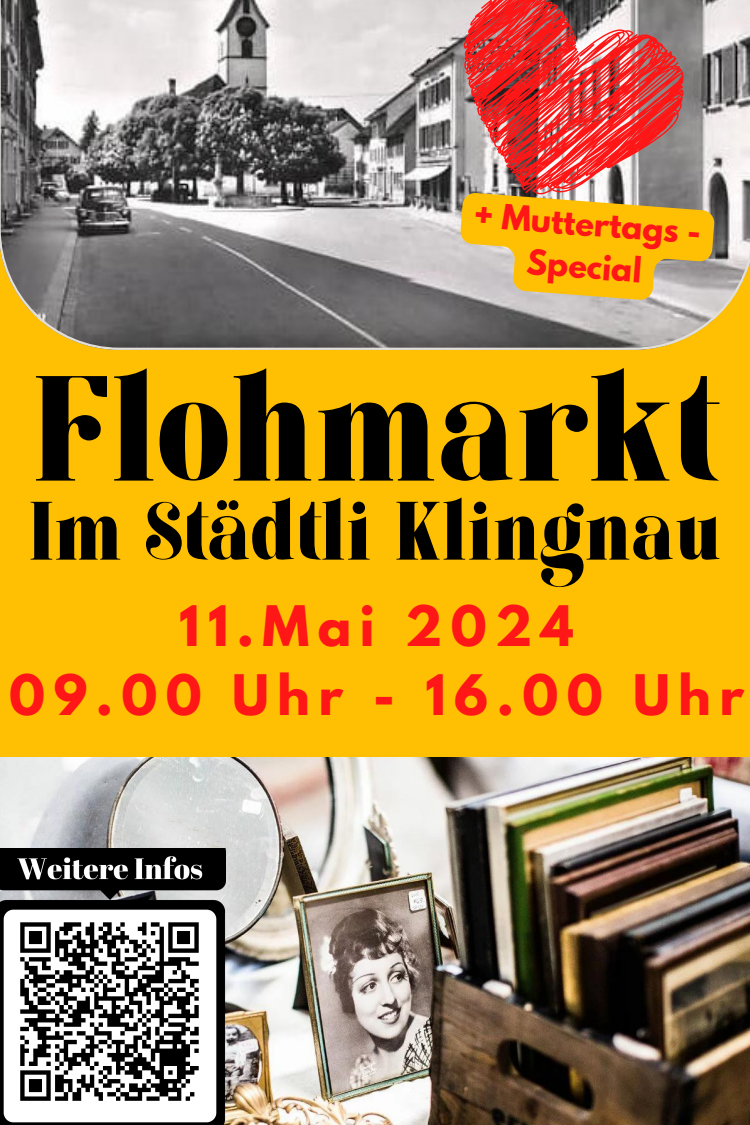
<style>
.page{position:relative;width:750px;height:1125px;background:#ffc004}
.page>*{position:absolute;margin:0;border:0;box-sizing:border-box;transform-origin:0 0}
.t1{font:900 179px "Kage";color:#000}
.t2{font:900 99px "Kage";color:#000}
.t3{font:700 49.4px "League Spartan";letter-spacing:.17em;color:#ff1616}
.t4{font:700 30.9px/42.9px "League Spartan";color:#ff1616;text-align:center}
</style>
<div class="page">
<img style="left:0;top:758px;width:750px;height:367px">
<img style="left:0;top:849px;width:225px;height:276px">
<svg style="left:0;top:0;width:750px;height:350px"></svg>
<svg style="left:421px;top:0;width:282px;height:235px"></svg>
<svg style="left:456px;top:192px;width:259px;height:113px"></svg>
<div style="left:12px;top:914px;width:195px;height:196px;background:#fff"></div>
<svg style="left:20px;top:922px;width:179px;height:179px"></svg>
<p class="t4" style="left:475px;top:198px;width:229px;rotate:4deg">+ Muttertags -<br>Special</p>
<p class="t1" style="left:32px;top:315px;width:687px">Flohmarkt</p>
<p class="t2" style="left:29px;top:468px;width:694px">Im Städtli Klingnau</p>
<p class="t3" style="left:179px;top:602px;width:396px">11.Mai 2024</p>
<p class="t3" style="left:9px;top:671px;width:736px">09.00 Uhr - 16.00 Uhr</p>
</div>
